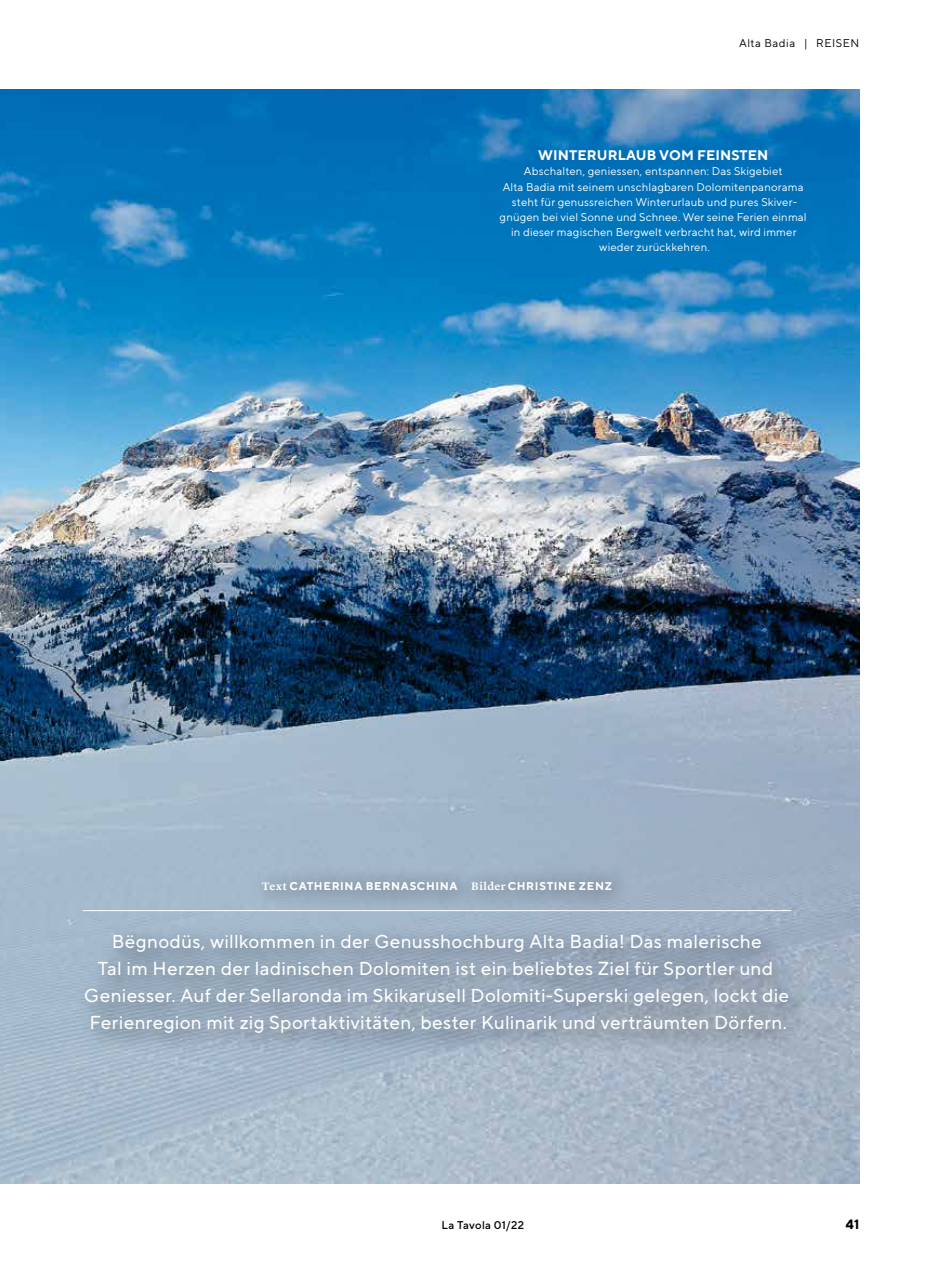
<style>
.page{position:relative;width:936px;height:1276px;background:#fff}
.page>*{position:absolute;margin:0;border:0;box-sizing:border-box;transform-origin:0 0}
.t1{font:18.75px/27px "TT Norms Pro";letter-spacing:.015em;color:#fff;text-align:center}
.t2{font:700 13.8px "TT Norms Pro";letter-spacing:.01em;color:#fff}
.t3{font:700 13.5px "TT Norms Pro";color:#000}
.t4{font:11.25px/15.1px "TT Norms Pro";letter-spacing:.015em;color:#fff;text-align:center}
.t5{font:700 11.25px "TT Norms Pro";letter-spacing:.06em;color:#fff}
.t6{font:11.25px "TT Norms Pro";letter-spacing:.05em;color:#000}
.t7{font:500 11.25px "TT Norms Pro";letter-spacing:.03em;color:#000}
.s1{font-family:"Lyon Text";font-weight:600}
</style>
<div class="page">
<img style="left:0;top:89px;width:859px;height:1094px">
<div style="left:74px;top:923px;width:737px;height:133px;background:#000;opacity:.75"></div>
<div style="left:249px;top:866px;width:382px;height:45px;background:#000;opacity:.75"></div>
<hr style="left:83px;top:910px;width:708px;height:1px;background:#fff">
<p class="t6" style="left:739px;top:35px;width:122px">Alta Badia | REISEN</p>
<p class="t2" style="left:538px;top:145px;width:232px">WINTERURLAUB VOM FEINSTEN</p>
<p class="t4" style="left:499px;top:163px;width:308px">Abschalten, geniessen, entspannen: Das Skigebiet<br>Alta Badia mit seinem unschlagbaren Dolomitenpanorama steht für genussreichen Winterurlaub und pures Skiver&shy;gnügen bei viel Sonne und Schnee. Wer seine Ferien einmal in dieser magischen Bergwelt verbracht hat, wird immer wieder zurückkehren.</p>
<p class="t5" style="left:262px;top:877px;width:352px"><span class="s1">Text</span> CATHERINA BERNASCHINA <span class="s1">Bilder</span> CHRISTINE ZENZ</p>
<p class="t1" style="left:84px;top:926px;width:706px">Bëgnodüs, willkommen in der Genusshochburg Alta Badia! Das malerische<br>Tal im Herzen der ladinischen Dolomiten ist ein beliebtes Ziel für Sportler und Geniesser. Auf der Sellaronda im Skikarusell Dolomiti-Superski gelegen, lockt die Ferienregion mit zig Sportaktivitäten, bester Kulinarik und verträumten Dörfern.</p>
<p class="t7" style="left:441px;top:1217px;width:84px">La Tavola 01/22</p>
<p class="t3" style="left:845px;top:1214px;width:15px">41</p>
</div>
